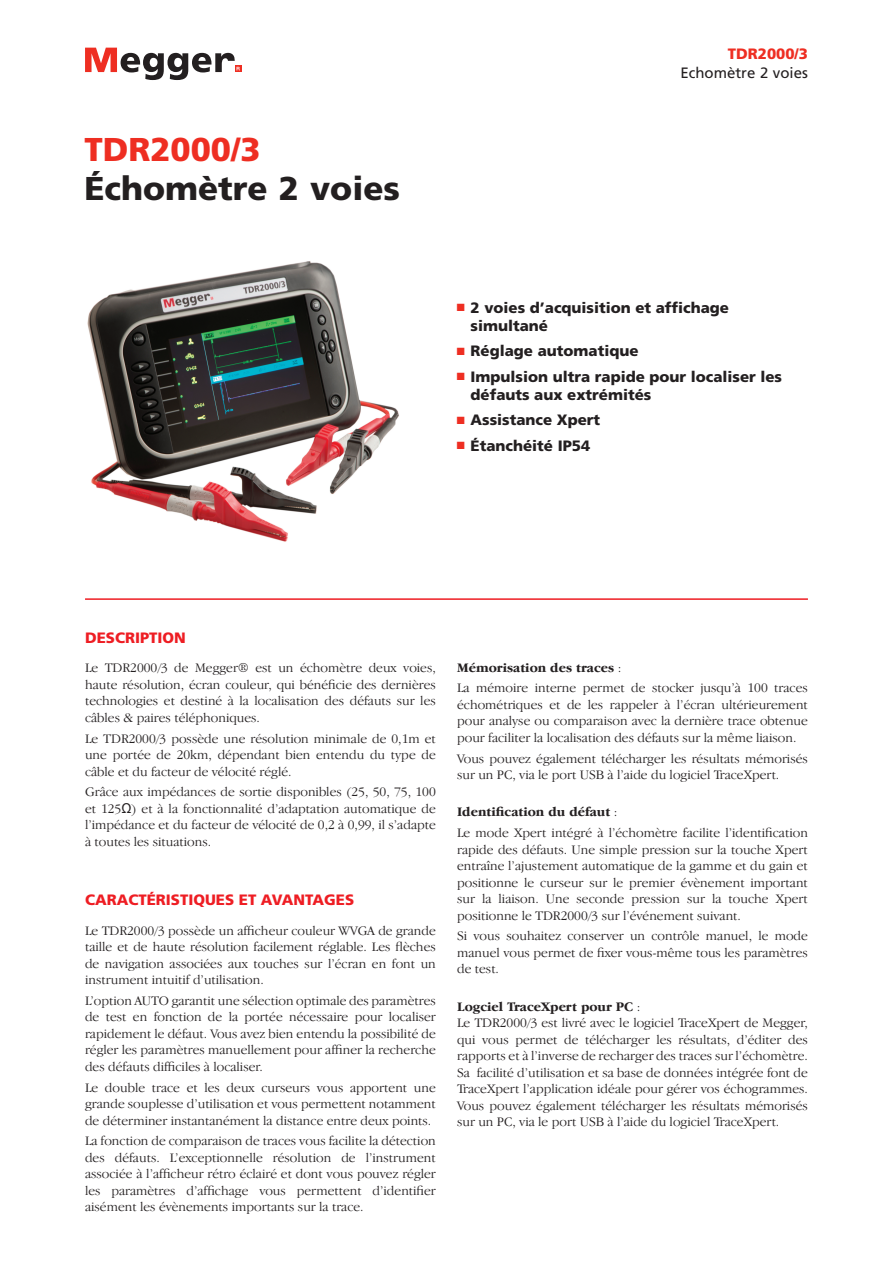
<style>
.page{position:relative;width:893px;height:1263px;background:#fff}
.page>*{position:absolute;margin:0;border:0;box-sizing:border-box;transform-origin:0 0}
.t1{font:900 33px "Frutiger";color:#231f20}
.t2{font:900 33px "Frutiger";color:#ee2e22}
.t3{font:900 15px/18px "Frutiger";color:#231f20}
.t4{font:900 15px "Frutiger";color:#ee1d23}
.t5{font:15px "Frutiger";color:#231f20}
.t6{font:900 15px "Frutiger";color:#ee2e22}
.t7{font:300 13.5px/16.5px "Garamond IT Cby BT";color:#231f20;text-align:justify}
.s1{color:#ee2e22}
.s2{font-family:"Arial";font-weight:400}
.s3{font-weight:700}
</style>
<div class="page">
<svg style="left:85px;top:48px;width:156px;height:32px"></svg>
<hr style="left:85px;top:598px;width:723px;height:2px;background:#ee1d23">
<img style="left:87px;top:261px;width:312px;height:281px">
<h1 class="t2" style="left:84px;top:129px;width:178px">TDR2000/3</h1>
<h1 class="t1" style="left:84px;top:168px;width:317px">Échomètre 2 voies</h1>
<p class="t6" style="left:728px;top:45px;width:82px">TDR2000/3</p>
<p class="t5" style="left:680px;top:64px;width:129px">Echomètre 2 voies</p>
<p class="t3" style="left:471px;top:298px;width:260px;text-indent:-14px"><span class="s1">■</span> 2 voies d’acquisition et affichage simultané</p>
<p class="t3" style="left:457px;top:342px;width:183px"><span class="s1">■</span> Réglage automatique</p>
<p class="t3" style="left:471px;top:367px;width:313px;text-indent:-14px"><span class="s1">■</span> Impulsion ultra rapide pour localiser les défauts aux extrémités</p>
<p class="t3" style="left:457px;top:411px;width:145px"><span class="s1">■</span> Assistance Xpert</p>
<p class="t3" style="left:457px;top:436px;width:135px"><span class="s1">■</span> Étanchéité IP54</p>
<p class="t4" style="left:85px;top:629px;width:102px">DESCRIPTION</p>
<p class="t7" style="left:85px;top:660px;width:352px">Le TDR2000/3 de Megger® est un échomètre deux voies, haute résolution, écran couleur, qui bénéficie des dernières technologies et destiné à la localisation des défauts sur les câbles &amp; paires téléphoniques.</p>
<p class="t7" style="left:85px;top:730px;width:352px">Le TDR2000/3 possède une résolution minimale de 0,1m et une portée de 20km, dépendant bien entendu du type de câble et du facteur de vélocité réglé.</p>
<p class="t7" style="left:85px;top:784px;width:352px">Grâce aux impédances de sortie disponibles (25, 50, 75, 100 et 125<span class="s2">Ω</span>) et à la fonctionnalité d’adaptation automatique de l’impédance et du facteur de vélocité de 0,2 à 0,99, il s’adapte à toutes les situations.</p>
<p class="t4" style="left:85px;top:891px;width:79px">Caractéristi</p>
<p class="t4" style="left:193px;top:891px;width:152px">ques et avantages</p>
<p class="t7" style="left:85px;top:922px;width:352px">Le TDR2000/3 possède un afficheur couleur WVGA de grande taille et de haute résolution facilement réglable. Les flèches de navigation associées aux touches sur l’écran en font un instrument intuitif d’utilisation.</p>
<p class="t7" style="left:85px;top:992px;width:352px">L’option AUTO garantit une sélection optimale des paramètres de test en fonction de la portée nécessaire pour localiser rapidement le défaut. Vous avez bien entendu la possibilité de régler les paramètres manuellement pour affiner la recherche des défauts difficiles à localiser.</p>
<p class="t7" style="left:85px;top:1079px;width:352px">Le double trace et les deux curseurs vous apportent une grande souplesse d’utilisation et vous permettent notamment de déterminer instantanément la distance entre deux points.</p>
<p class="t7" style="left:85px;top:1133px;width:352px">La fonction de comparaison de traces vous facilite la détection des défauts. L’exceptionnelle résolution de l’instrument associée à l’afficheur rétro éclairé et dont vous pouvez régler les paramètres d’affichage vous permettent d’identifier aisément les évènements importants sur la trace.</p>
<p class="t7" style="left:457px;top:657px;width:352px;line-height:20.7px"><span class="s3">Mémorisation des traces</span> :<br>La mémoire interne permet de stocker jusqu’à 100 traces</p>
<p class="t7" style="left:457px;top:696px;width:352px">échométriques et de les rappeler à l’écran ultérieurement pour analyse ou comparaison avec la dernière trace obtenue pour faciliter la localisation des défauts sur la même liaison.</p>
<p class="t7" style="left:457px;top:750px;width:352px">Vous pouvez également télécharger les résultats mémorisés sur un PC, via le port USB à l’aide du logiciel TraceXpert.</p>
<p class="t7" style="left:457px;top:801px;width:352px;line-height:20.7px"><span class="s3">Identification du défaut</span> :<br>Le mode Xpert intégré à l’échomètre facilite l’identification</p>
<p class="t7" style="left:457px;top:841px;width:352px">rapide des défauts. Une simple pression sur la touche Xpert entraîne l’ajustement automatique de la gamme et du gain et positionne le curseur sur le premier évènement important sur la liaison. Une seconde pression sur la touche Xpert positionne le TDR2000/3 sur l’événement suivant.</p>
<p class="t7" style="left:457px;top:927px;width:352px">Si vous souhaitez conserver un contrôle manuel, le mode manuel vous permet de fixer vous-même tous les paramètres de test.</p>
<p class="t7" style="left:457px;top:998px;width:352px;text-align:left"><span class="s3">Logciel TraceXpert pour PC</span> :<br>Le TDR2000/3 est livré avec le logiciel TraceXpert de Megger, qui vous permet de télécharger les résultats, d’éditer des rapports et à l’inverse de recharger des traces sur l’échomètre.<br>Sa facilité d’utilisation et sa base de données intégrée font de TraceXpert l’application idéale pour gérer vos échogrammes.<br>Vous pouvez également télécharger les résultats mémorisés sur un PC, via le port USB à l’aide du logiciel TraceXpert.</p>
</div>
